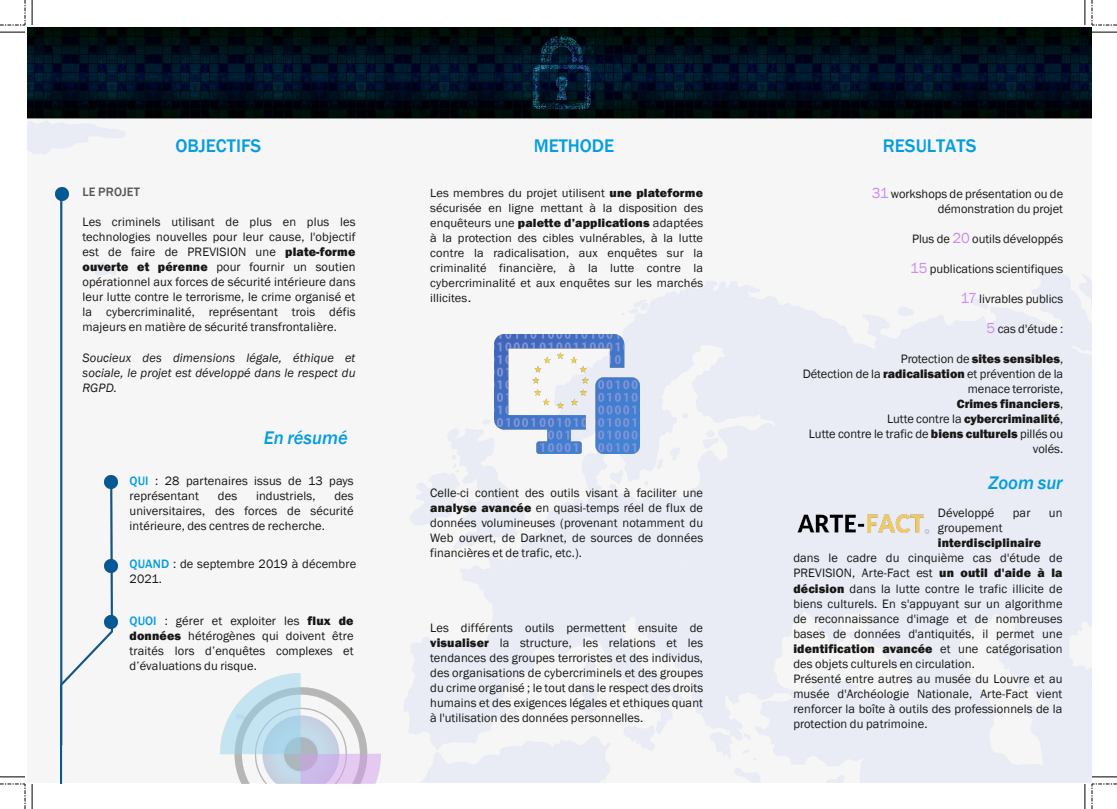
<style>
.page{position:relative;width:1117px;height:809px;background:#fff}
.page>*{position:absolute;margin:0;border:0;box-sizing:border-box;transform-origin:0 0}
.t1{font:500 18.75px "Franklin Gothic";color:#049ddf}
.t2{font:italic 500 18.75px "Franklin Gothic";color:#049ddf}
.t3{font:12.5px/15px "Franklin Gothic";letter-spacing:.01em;color:#181715;text-align:justify}
.t4{font:italic 12.5px/15px "Franklin Gothic";letter-spacing:.01em;color:#181715;text-align:justify}
.t5{font:800 12.5px "Franklin Gothic";letter-spacing:.015em;color:#181715}
.t6{font:500 12.5px "Franklin Gothic";letter-spacing:.01em;color:#575757}
.t7{font:12.12px/15px "Franklin Gothic";letter-spacing:.01em;color:#181715;text-align:justify}
.s1{font-weight:800}
.s2{font-weight:500;color:#049ddf}
.s3{font-family:"Arial";font-size:15px}
.s4{font-size:15px;color:#cf8bf0}
</style>
<div class="page">
<img style="left:27px;top:27px;width:1065px;height:755px">
<img style="left:60px;top:199px;width:52px;height:584px">
<svg style="left:55px;top:188px;width:13px;height:12px"></svg>
<svg style="left:104px;top:475px;width:13px;height:13px"></svg>
<svg style="left:104px;top:559px;width:13px;height:13px"></svg>
<svg style="left:104px;top:615px;width:13px;height:13px"></svg>
<img style="left:494px;top:334px;width:145px;height:119px">
<img style="left:792px;top:512px;width:138px;height:24px">
<img style="left:220px;top:673px;width:161px;height:110px">
<svg style="left:0;top:776px;width:25px;height:1px"></svg>
<svg style="left:32px;top:784px;width:1px;height:24px"></svg>
<svg style="left:0;top:32px;width:25px;height:1px"></svg>
<svg style="left:32px;top:0;width:1px;height:25px"></svg>
<svg style="left:1092px;top:776px;width:25px;height:1px"></svg>
<svg style="left:1084px;top:784px;width:1px;height:24px"></svg>
<svg style="left:1092px;top:32px;width:25px;height:1px"></svg>
<svg style="left:1084px;top:0;width:1px;height:25px"></svg>
<svg style="left:0;top:783px;width:26px;height:25px"></svg>
<svg style="left:0;top:0;width:26px;height:26px"></svg>
<svg style="left:1091px;top:783px;width:26px;height:25px"></svg>
<svg style="left:1091px;top:0;width:26px;height:26px"></svg>
<h1 class="t1" style="left:175px;top:135px;width:87px">OBJECTIFS</h1>
<h1 class="t1" style="left:533px;top:135px;width:82px">METHODE</h1>
<h1 class="t1" style="left:883px;top:135px;width:95px">RESULTATS</h1>
<p class="t6" style="left:82px;top:185px;width:59px">LE PROJET</p>
<p class="t3" style="left:82px;top:214px;width:274px">Les criminels utilisant de plus en plus les technologies nouvelles pour leur cause, l'objectif est de faire de PREVISION une <span class="s1">plate-forme ouverte et pérenne</span> pour fournir un soutien opérationnel aux forces de sécurité intérieure dans leur lutte contre le terrorisme, le crime organisé et la cybercriminalité, représentant trois défis majeurs en matière de sécurité transfrontalière.</p>
<p class="t4" style="left:82px;top:349px;width:274px">Soucieux des dimensions légale, éthique et sociale, le projet est développé dans le respect du RGPD.</p>
<h1 class="t2" style="left:264px;top:426px;width:86px">En résumé</h1>
<p class="t3" style="left:129px;top:473px;width:226px"><span class="s2">QUI</span> : 28 partenaires issus de 13 pays représentant</p>
<p class="t3" style="left:129px;top:488px;width:226px;text-indent:205px">des universitaires, des forces de sécurité intérieure, des centres de recherche.</p>
<p class="t3" style="left:218px;top:488px;width:21px">des</p>
<p class="t3" style="left:256px;top:488px;width:61px">industriels,</p>
<p class="t3" style="left:129px;top:556px;width:228px"><span class="s2">QUAND</span> : de septembre 2019 à décembre<br>2021.</p>
<p class="t3" style="left:129px;top:613px;width:226px"><span class="s2">QUOI</span> : gérer et exploiter les <span class="s1">flux de données</span> hétérogènes qui doivent être traités lors d’enquêtes complexes et d’évaluations du risque.</p>
<p class="t7" style="left:430px;top:185px;width:274px">Les membres du projet utilisent <span class="s1">une plateforme </span>sécurisée en ligne mettant à la disposition des enquêteurs une <span class="s1">palette d’applications</span> adaptées à la protection des cibles vulnérables, à la lutte contre la radicalisation, aux enquêtes sur la criminalité financière, à la lutte contre la cybercriminalité et aux enquêtes sur les marchés illicites<span class="s3">.</span></p>
<p class="t3" style="left:430px;top:485px;width:274px">Celle-ci contient des outils visant à faciliter une <span class="s1">analyse avancée</span> en quasi-temps réel de flux de données volumineuses (provenant notamment du Web ouvert, de Darknet, de sources de données financières et de trafic, etc.).</p>
<p class="t3" style="left:430px;top:620px;width:274px">Les différents outils permettent ensuite de <span class="s1">visualiser</span> la structure, les relations et les tendances des groupes terroristes et des individus, des organisations de cybercriminels et des groupes du crime organisé ; le tout dans le respect des droits humains et des exigences légales et ethiques quant à l'utilisation des données personnelles.</p>
<p class="t3" style="left:871px;top:186px;width:193px;text-align:right"><span class="s4">31</span> workshops de présentation ou de démonstration du projet</p>
<p class="t3" style="left:912px;top:231px;width:153px">Plus de <span class="s4">20</span> outils développés</p>
<p class="t3" style="left:910px;top:261px;width:154px"><span class="s4">15</span> publications scientifiques</p>
<p class="t3" style="left:960px;top:291px;width:104px"><span class="s4">17</span> livrables publics</p>
<p class="t3" style="left:986px;top:321px;width:78px"><span class="s4">5</span> cas d'étude :</p>
<p class="t3" style="left:802px;top:351px;width:262px;text-align:right">Protection de <span class="s1">sites sensibles</span>,<br>Détection de la <span class="s1">radicalisation</span> et prévention de la menace terroriste,<br><span class="s1">Crimes financiers</span>,<br>Lutte contre la <span class="s1">cybercriminalité</span>,<br>Lutte contre le trafic de <span class="s1">biens culturels</span> pillés ou volés.</p>
<h1 class="t2" style="left:988px;top:471px;width:76px">Zoom sur</h1>
<p class="t3" style="left:937px;top:505px;width:58px">Développé</p>
<p class="t3" style="left:1012px;top:505px;width:19px">par</p>
<p class="t3" style="left:1048px;top:505px;width:15px">un</p>
<p class="t3" style="left:937px;top:520px;width:66px">groupement</p>
<p class="t5" style="left:937px;top:536px;width:105px">interdisciplinaire</p>
<p class="t3" style="left:793px;top:550px;width:271px;text-align:left">dans le cadre du cinquième cas d'étude de PREVISION, Arte-Fact est <span class="s1">un outil d'aide à la décision</span> dans la lutte contre le trafic illicite de biens culturels. En s'appuyant sur un algorithme de reconnaissance d'image et de nombreuses bases de données d'antiquités, il permet une <span class="s1">identification avancée</span> et une catégorisation des objets culturels en circulation.<br>Présenté entre autres au musée du Louvre et au musée d'Archéologie Nationale, Arte-Fact vient renforcer la boîte à outils des professionnels de la protection du patrimoine.</p>
</div>
